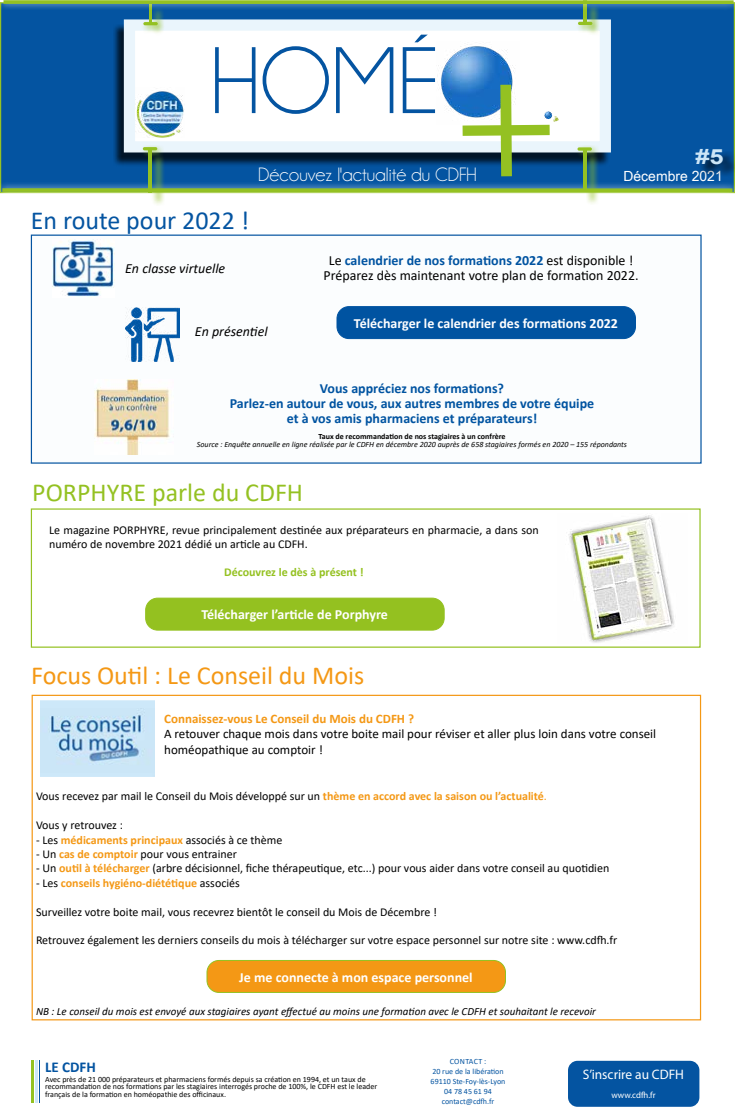
<style>
.page{position:relative;width:735px;height:1120px;background:#fff}
.page>*{position:absolute;margin:0;border:0;box-sizing:border-box;transform-origin:0 0}
.t1{font:172.1px "Myriad Pro";color:#94c122}
.t2{font:95.5px "Champagne&Limousines";color:#0454a1}
.t3{font:26px "Calibri";color:#f49815}
.t4{font:26px "Calibri";color:#94c122}
.t5{font:26px "Calibri";color:#0454a1}
.t6{font:700 21px "Arial";color:#cde6f7;scale:1.22 1}
.t7{font:19.5px "Champagne&Limousines";color:#fff}
.t8{font:700 15px "Calibri";color:#0454a1}
.t9{font:700 14px/15px "Calibri";color:#0053a1;text-align:center}
.t10{font:700 14px "Calibri";color:#fff}
.t11{font:14px/15px "Calibri";color:#000;text-align:center}
.t12{font:italic 14px "Calibri";color:#000}
.t13{font:14px "Arial Narrow";color:#fff;scale:1.22 1}
.t14{font:13.7px "Myriad Pro";color:#fff}
.t15{font:13px/15.6px "Calibri";color:#000}
.t16{font:700 13px "Calibri";color:#f49815}
.t17{font:12px/14px "Calibri";color:#000}
.t18{font:700 12px "Calibri";color:#f49815}
.t19{font:700 12px "Calibri";color:#94c120}
.t20{font:italic 11px "Calibri";color:#000}
.t21{font:8.9px "Myriad Pro";color:#fff}
.t22{font:8px/7px "Calibri";color:#000}
.t23{font:italic 8px "Calibri";color:#000}
.t24{font:8px/10px "Calibri";color:#0454a1;text-align:center}
.t25{font:700 8px "Calibri";color:#000}
.s1{font-weight:700;color:#0053a1}
.s2{font-weight:700;color:#f49815}
.s3{color:#f49815}
.s4{font-weight:400;color:#000}
</style>
<div class="page">
<div style="left:1px;top:3px;width:733px;height:190px;background:#0454a1"></div>
<div style="left:0;top:181px;width:735px;height:18px;background:#fff;opacity:.75"></div>
<svg style="left:2px;top:188px;width:730px;height:4px;background:#8cba2f"></svg>
<div style="left:113px;top:24px;width:498px;height:143px;background:#000;opacity:.75"></div>
<div style="left:124px;top:19px;width:487px;height:133px;background:#fff;border:11px solid #eaf5fc"></div>
<div style="left:141px;top:20px;width:25px;height:14px;background:#94c122;opacity:.75"></div>
<hr style="left:143px;top:22px;width:15px;height:3px;background:#94c122;border-radius:2px">
<svg style="left:544px;top:111px;width:15px;height:11px"></svg>
<div style="left:586px;top:3px;width:14px;height:33px;background:#94c122;opacity:.75"></div>
<hr style="left:584px;top:1px;width:3px;height:22px;background:#94c122">
<div style="left:576px;top:19px;width:25px;height:14px;background:#94c122;opacity:.75"></div>
<hr style="left:578px;top:22px;width:14px;height:3px;background:#94c122;border-radius:2px">
<div style="left:152px;top:7px;width:13px;height:29px;background:#94c122;opacity:.75"></div>
<hr style="left:149px;top:4px;width:3px;height:18px;background:#94c122">
<div style="left:140px;top:145px;width:25px;height:14px;background:#94c122;opacity:.75"></div>
<hr style="left:143px;top:147px;width:14px;height:3px;background:#94c122;border-radius:2px">
<div style="left:586px;top:152px;width:14px;height:53px;background:#94c122;opacity:.75"></div>
<hr style="left:583px;top:150px;width:3px;height:42px;background:#94c122">
<div style="left:575px;top:145px;width:25px;height:14px;background:#94c122;opacity:.75"></div>
<svg style="left:578px;top:147px;width:14px;height:4px"></svg>
<div style="left:151px;top:153px;width:14px;height:53px;background:#94c122;opacity:.75"></div>
<hr style="left:148px;top:151px;width:4px;height:42px;background:#94c122">
<div style="left:697px;top:151px;width:38px;height:27px;background:#000;opacity:.75"></div>
<div style="left:0;top:0;width:735px;height:11px;background:#fff;opacity:.75"></div>
<svg style="left:3px;top:0;width:731px;height:4px;background:#9ac433"></svg>
<img style="left:136px;top:91px;width:48px;height:47px">
<img style="left:438px;top:44px;width:78px;height:76px">
<div style="left:31px;top:235px;width:671px;height:229px;background:#fbfdfe;border:1px solid #0454a1"></div>
<div style="left:31px;top:508px;width:670px;height:140px;border:1px solid #94c122"></div>
<div style="left:32px;top:695px;width:669px;height:325px;background:#fff;border:1px solid #f49815"></div>
<hr style="left:39px;top:1060px;width:1px;height:42px;background:#0454a1">
<hr style="left:35px;top:1060px;width:2px;height:42px;background:#cde6f7">
<hr style="left:32px;top:1060px;width:2px;height:42px;background:#94c122">
<div style="left:568px;top:1061px;width:131px;height:46px;background:#0454a1;border-radius:10px"></div>
<img style="left:94px;top:380px;width:76px;height:74px">
<div style="left:337px;top:307px;width:299px;height:32px;background:#0053a1;border-radius:12px"></div>
<div style="left:336px;top:306px;width:300px;height:33px;border:1px solid #0053a1;border-radius:12px"></div>
<div style="left:146px;top:598px;width:298px;height:32px;background:#94c120;border-radius:12px"></div>
<div style="left:145px;top:598px;width:300px;height:33px;border:1px solid #94c120;border-radius:12px"></div>
<img style="left:568px;top:515px;width:106px;height:128px">
<img style="left:40px;top:701px;width:114px;height:76px">
<div style="left:207px;top:960px;width:299px;height:32px;background:#f49815;border-radius:12px"></div>
<div style="left:206px;top:960px;width:300px;height:33px;border:1px solid #94c120;border-radius:12px"></div>
<img style="left:52px;top:240px;width:62px;height:57px">
<img style="left:125px;top:307px;width:55px;height:54px">
<h2 class="t2" style="left:211px;top:33px;width:231px">HOMÉ</h2>
<h1 class="t1" style="left:456px;top:13px;width:104px">+</h1>
<h3 class="t7" style="left:258px;top:165px;width:220px">Découvez l'actualité du CDFH</h3>
<h3 class="t5" style="left:31px;top:202px;width:220px">En route pour 2022 !</h3>
<h3 class="t6" style="left:695px;top:141px;width:25px">#5</h3>
<p class="t13" style="left:623px;top:166px;width:83px">Décembre 2021</p>
<p class="t12" style="left:125px;top:258px;width:101px">En classe virtuelle</p>
<p class="t12" style="left:195px;top:322px;width:74px">En présentiel</p>
<p class="t11" style="left:324px;top:253px;width:317px">Le <span class="s1">calendrier de nos formations 2022</span> est disponible !<br>Préparez dès maintenant votre plan de formation 2022.</p>
<p class="t10" style="left:354px;top:313px;width:266px">Télécharger le calendrier des formations 2022</p>
<p class="t9" style="left:230px;top:380px;width:366px">Vous appréciez nos formations?<br>Parlez-en autour de vous, aux autres membres de votre équipe et à vos amis pharmaciens et préparateurs!</p>
<p class="t25" style="left:318px;top:430px;width:189px">Taux de recommandation de nos stagiaires à un confrère</p>
<p class="t23" style="left:197px;top:438px;width:432px">Source : Enquête annuelle en ligne réalisée par le CDFH en décembre 2020 auprès de 658 stagiaires formés en 2020 – 155 répondants</p>
<h3 class="t4" style="left:32px;top:474px;width:272px">PORPHYRE parle du CDFH</h3>
<p class="t17" style="left:49px;top:522px;width:491px">Le magazine PORPHYRE, revue principalement destinée aux préparateurs en pharmacie, a dans son numéro de novembre 2021 dédié un article au CDFH.</p>
<p class="t19" style="left:224px;top:563px;width:141px">Découvrez le dès à présent !</p>
<p class="t10" style="left:201px;top:605px;width:188px">Télécharger l’article de Porphyre</p>
<h3 class="t3" style="left:31px;top:658px;width:335px">Focus Outil : Le Conseil du Mois</h3>
<p class="t16" style="left:164px;top:709px;width:251px">Connaissez-vous Le Conseil du Mois du CDFH ?</p>
<p class="t15" style="left:164px;top:726px;width:494px">A retouver chaque mois dans votre boite mail pour réviser et aller plus loin dans votre conseil homéopathique au comptoir !</p>
<p class="t17" style="left:36px;top:789px;width:512px">Vous recevez par mail le Conseil du Mois développé sur un <span class="s2">thème en accord avec la saison ou l’actualité</span><span class="s3">.</span></p>
<p class="t17" style="left:36px;top:818px;width:88px">Vous y retrouvez :</p>
<p class="t18" style="left:36px;top:831px;width:248px"><span class="s4">- Les</span> médicaments principaux <span class="s4">associés à ce thème</span></p>
<p class="t17" style="left:36px;top:847px;width:202px">- Un <span class="s2">cas de comptoir</span> pour vous entrainer</p>
<p class="t17" style="left:36px;top:861px;width:575px">- Un <span class="s2">outil à télécharger</span> (arbre décisionnel, fiche thérapeutique, etc...) pour vous aider dans votre conseil au quotidien</p>
<p class="t18" style="left:36px;top:874px;width:205px"><span class="s4">- Les</span> conseils hygiéno-diététique <span class="s4">associés</span></p>
<p class="t17" style="left:36px;top:904px;width:403px">Surveillez votre boite mail, vous recevrez bientôt le conseil du Mois de Décembre !</p>
<p class="t17" style="left:36px;top:933px;width:583px">Retrouvez également les derniers conseils du mois à télécharger sur votre espace personnel sur notre site : www.cdfh.fr</p>
<p class="t10" style="left:239px;top:967px;width:235px">Je me connecte à mon espace personnel</p>
<p class="t20" style="left:36px;top:1004px;width:562px">NB : Le conseil du mois est envoyé aux stagiaires ayant effectué au moins une formation avec le CDFH et souhaitant le recevoir</p>
<p class="t8" style="left:45px;top:1056px;width:52px">LE CDFH</p>
<p class="t22" style="left:45px;top:1076px;width:333px">Avec près de 21 000 préparateurs et pharmaciens formés depuis sa création en 1994, et un taux de recommandation de nos formations par les stagiaires interrogés proche de 100%, le CDFH est le leader</p>
<p class="t22" style="left:45px;top:1091px;width:182px">français de la formation en homéopathie des officinaux.</p>
<p class="t24" style="left:431px;top:1057px;width:76px">CONTACT :<br>20 rue de la libération<br>69110 Ste-Foy-lès-Lyon<br>04 78 45 61 94 contact@cdfh.fr</p>
<p class="t14" style="left:583px;top:1066px;width:103px">S’inscrire au CDFH</p>
<p class="t21" style="left:611px;top:1090px;width:46px">www.cdfh.fr</p>
</div>
